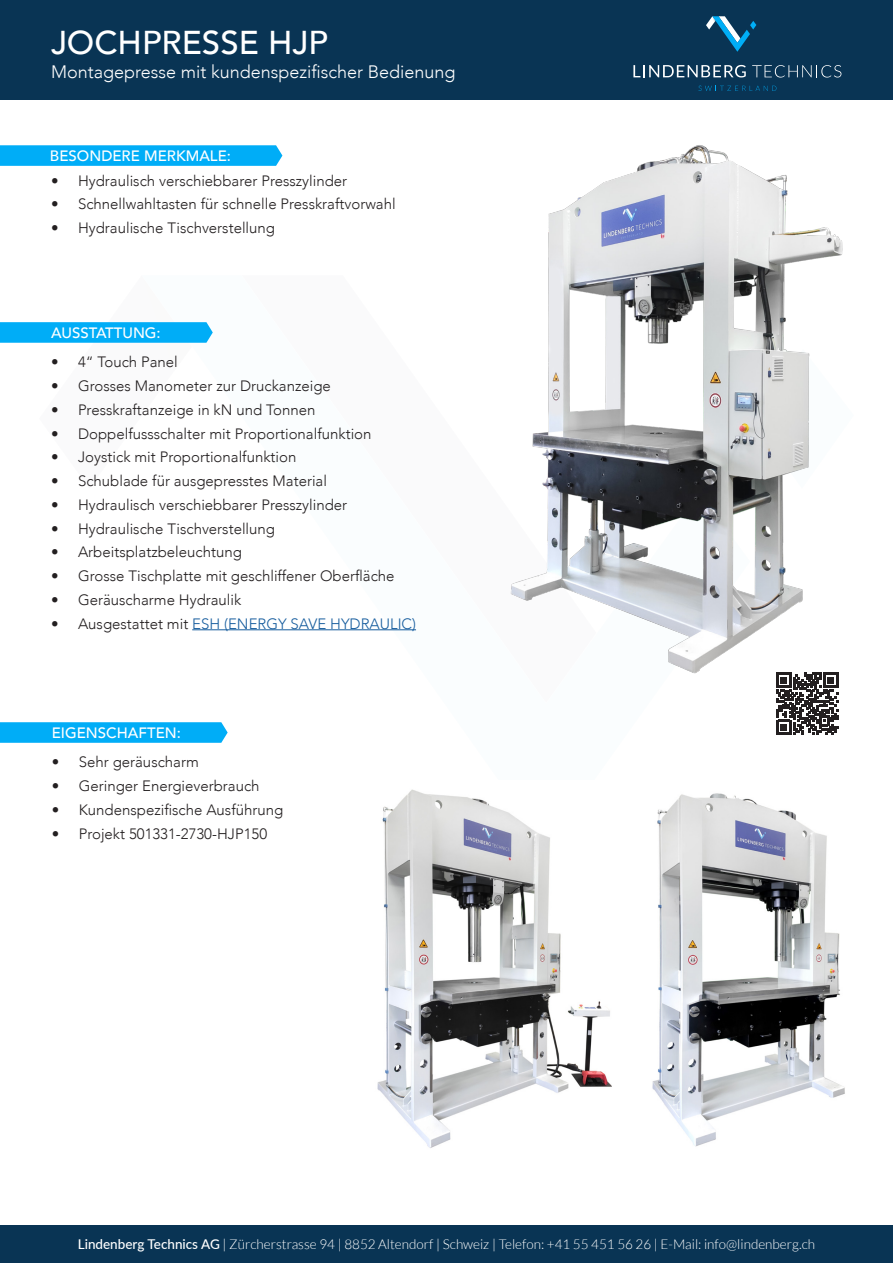
<style>
.page{position:relative;width:893px;height:1263px;background:#fff}
.page>*{position:absolute;margin:0;border:0;box-sizing:border-box;transform-origin:0 0}
.t1{font:500 33px "Avenir";color:#fff}
.t2{font:300 18px "Avenir";color:#fff}
.t3{font:300 15px "Avenir";color:#231f20}
.t4{font:500 15px "Avenir";color:#fff}
.t5{font:300 15px "Avenir";color:#175d9e}
.t6{font:300 13.5px "Lato";color:#fff}
.s1{color:#231f20}
.s2{font-weight:500}
</style>
<div class="page">
<svg style="left:0;top:145px;width:282px;height:21px;background:#07aff7"></svg>
<div style="left:0;top:1225px;width:893px;height:38px;background:#093454"></div>
<div style="left:0;top:0;width:893px;height:100px;background:#093454"></div>
<img style="left:510px;top:145px;width:333px;height:540px">
<img style="left:377px;top:789px;width:468px;height:359px">
<svg style="left:706px;top:16px;width:50px;height:36px"></svg>
<svg style="left:633px;top:65px;width:113px;height:12px"></svg>
<svg style="left:752px;top:65px;width:89px;height:13px"></svg>
<svg style="left:698px;top:86px;width:78px;height:5px"></svg>
<svg style="left:0;top:322px;width:213px;height:21px;background:#09aff7"></svg>
<hr style="left:192px;top:629px;width:224px;height:1px;background:#175d9e">
<svg style="left:0;top:722px;width:228px;height:21px;background:#09aff7"></svg>
<svg style="left:776px;top:673px;width:62px;height:62px"></svg>
<p class="t1" style="left:51px;top:14px;width:278px">JOCHPRESSE HJP</p>
<p class="t2" style="left:51px;top:62px;width:406px">Montagepresse mit kundenspezifischer Bedienung</p>
<p class="t4" style="left:50px;top:143px;width:183px">BESONDERE MERKMALE:</p>
<p class="t3" style="left:51px;top:171px;width:298px">• Hydraulisch verschiebbarer Presszylinder</p>
<p class="t3" style="left:51px;top:195px;width:346px">• Schnellwahltasten für schnelle Presskraftvorwahl</p>
<p class="t3" style="left:51px;top:219px;width:226px">• Hydraulische Tischverstellung</p>
<p class="t4" style="left:51px;top:320px;width:111px">AUSSTATTUNG:</p>
<p class="t3" style="left:51px;top:353px;width:128px">• 4“ Touch Panel</p>
<p class="t3" style="left:51px;top:377px;width:281px">• Grosses Manometer zur Druckanzeige</p>
<p class="t3" style="left:51px;top:401px;width:266px">• Presskraftanzeige in kN und Tonnen</p>
<p class="t3" style="left:51px;top:425px;width:322px">• Doppelfussschalter mit Proportionalfunktion</p>
<p class="t3" style="left:51px;top:448px;width:247px">• Joystick mit Proportionalfunktion</p>
<p class="t3" style="left:51px;top:472px;width:277px">• Schublade für ausgepresstes Material</p>
<p class="t3" style="left:51px;top:496px;width:298px">• Hydraulisch verschiebbarer Presszylinder</p>
<p class="t3" style="left:51px;top:520px;width:226px">• Hydraulische Tischverstellung</p>
<p class="t3" style="left:51px;top:543px;width:192px">• Arbeitsplatzbeleuchtung</p>
<p class="t3" style="left:51px;top:567px;width:345px">• Grosse Tischplatte mit geschliffener Oberfläche</p>
<p class="t3" style="left:51px;top:591px;width:192px">• Geräuscharme Hydraulik</p>
<p class="t5" style="left:51px;top:615px;width:366px"><span class="s1">• Ausgestattet mit</span> ESH (ENERGY SAVE HYDRAULIC)</p>
<p class="t4" style="left:52px;top:720px;width:131px">EIGENSCHAFTEN:</p>
<p class="t3" style="left:52px;top:753px;width:149px">• Sehr geräuscharm</p>
<p class="t3" style="left:52px;top:777px;width:209px">• Geringer Energieverbrauch</p>
<p class="t3" style="left:52px;top:801px;width:233px">• Kundenspezifische Ausführung</p>
<p class="t3" style="left:52px;top:825px;width:217px">• Projekt 501331-2730-HJP150</p>
<p class="t6" style="left:78px;top:1237px;width:739px"><span class="s2">Lindenberg Technics AG</span> | Zürcherstrasse 94 | 8852 Altendorf | Schweiz | Telefon: +41 55 451 56 26 | E-Mail: info@lindenberg.ch</p>
</div>
